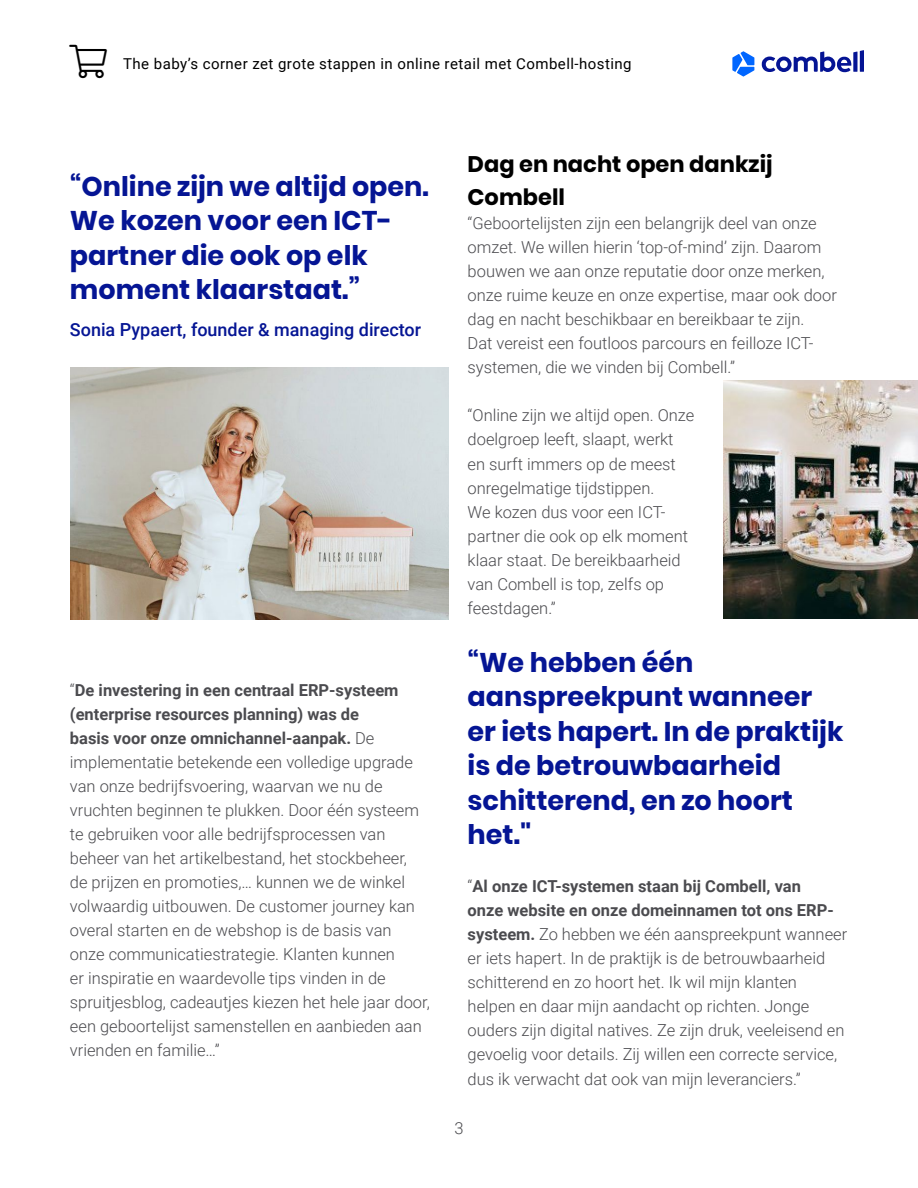
<style>
.page{position:relative;width:918px;height:1188px;background:#fff}
.page>*{position:absolute;margin:0;border:0;box-sizing:border-box;transform-origin:0 0}
.t1{font:300 33.45px "Font Awesome 5 Pro";color:#000}
.t2{font:700 27px/34.5px "Poppins";color:#051594}
.t3{font:700 22.5px/33px "Poppins";color:#000}
.t4{font:500 18px "Roboto";color:#051594}
.t5{font:300 16.5px/24px "Roboto";color:#4b4b4f}
.t6{font:15px "Roboto";letter-spacing:.03em;color:#000}
.s1{font-weight:700}
</style>
<div class="page">
<svg style="left:762px;top:50px;width:102px;height:22px"></svg>
<svg style="left:732px;top:51px;width:22px;height:26px"></svg>
<img style="left:723px;top:380px;width:195px;height:239px">
<img style="left:71px;top:367px;width:378px;height:252px">
<h1 class="t1" style="left:70px;top:45px;width:39px">▲□■▼</h1>
<p class="t6" style="left:123px;top:53px;width:510px">The baby’s corner zet grote stappen in online retail met Combell-hosting</p>
<h2 class="t2" style="left:70px;top:169px;width:360px">“Online zijn we altijd open.<br>We kozen voor een ICT&shy;partner die ook op elk moment klaarstaat.”</h2>
<p class="t4" style="left:70px;top:317px;width:353px">Sonia Pypaert, founder &amp; managing director</p>
<p class="t5" style="left:70px;top:677px;width:361px">“<span class="s1">De investering in een centraal ERP-systeem (enterprise resources planning) was de<br>basis voor onze omnichannel-aanpak.</span> De implementatie betekende een volledige upgrade van onze bedrijfsvoering, waarvan we nu de vruchten beginnen te plukken. Door één systeem te gebruiken voor alle bedrijfsprocessen van beheer van het artikelbestand, het stockbeheer,<br>de prijzen en promoties,… kunnen we de winkel volwaardig uitbouwen. De customer journey kan overal starten en de webshop is de basis van onze communicatiestrategie. Klanten kunnen<br>er inspiratie en waardevolle tips vinden in de spruitjesblog, cadeautjes kiezen het hele jaar door, een geboortelijst samenstellen en aanbieden aan vrienden en familie…”</p>
<h3 class="t3" style="left:468px;top:148px;width:307px">Dag en nacht open dankzij<br>Combell</h3>
<p class="t5" style="left:468px;top:211px;width:371px">“Geboortelijsten zijn een belangrijk deel van onze omzet. We willen hierin ‘top-of-mind’ zijn. Daarom bouwen we aan onze reputatie door onze merken, onze ruime keuze en onze expertise, maar ook door dag en nacht beschikbaar en bereikbaar te zijn.<br>Dat vereist een foutloos parcours en feilloze ICT&shy;systemen, die we vinden bij Combell.”</p>
<p class="t5" style="left:468px;top:403px;width:228px">“Online zijn we altijd open. Onze doelgroep leeft, slaapt, werkt en surft immers op de meest onregelmatige tijdstippen.<br>We kozen dus voor een ICT&shy;partner die ook op elk moment klaar staat. De bereikbaarheid van Combell is top, zelfs op feestdagen.”</p>
<h2 class="t2" style="left:468px;top:645px;width:377px">“We hebben één aanspreekpunt wanneer er iets hapert. In de praktijk is de betrouwbaarheid schitterend, en zo hoort het."</h2>
<p class="t5" style="left:468px;top:874px;width:381px">“<span class="s1">Al onze ICT-systemen staan bij Combell, van<br>onze website en onze domeinnamen tot ons ERP&shy;systeem.</span> Zo hebben we één aanspreekpunt wanneer er iets hapert. In de praktijk is de betrouwbaarheid schitterend en zo hoort het. Ik wil mijn klanten helpen en daar mijn aandacht op richten. Jonge ouders zijn digital natives. Ze zijn druk, veeleisend en gevoelig voor details. Zij willen een correcte service, dus ik verwacht dat ook van mijn leveranciers.”</p>
<p class="t5" style="left:454px;top:1115px;width:11px">3</p>
</div>
